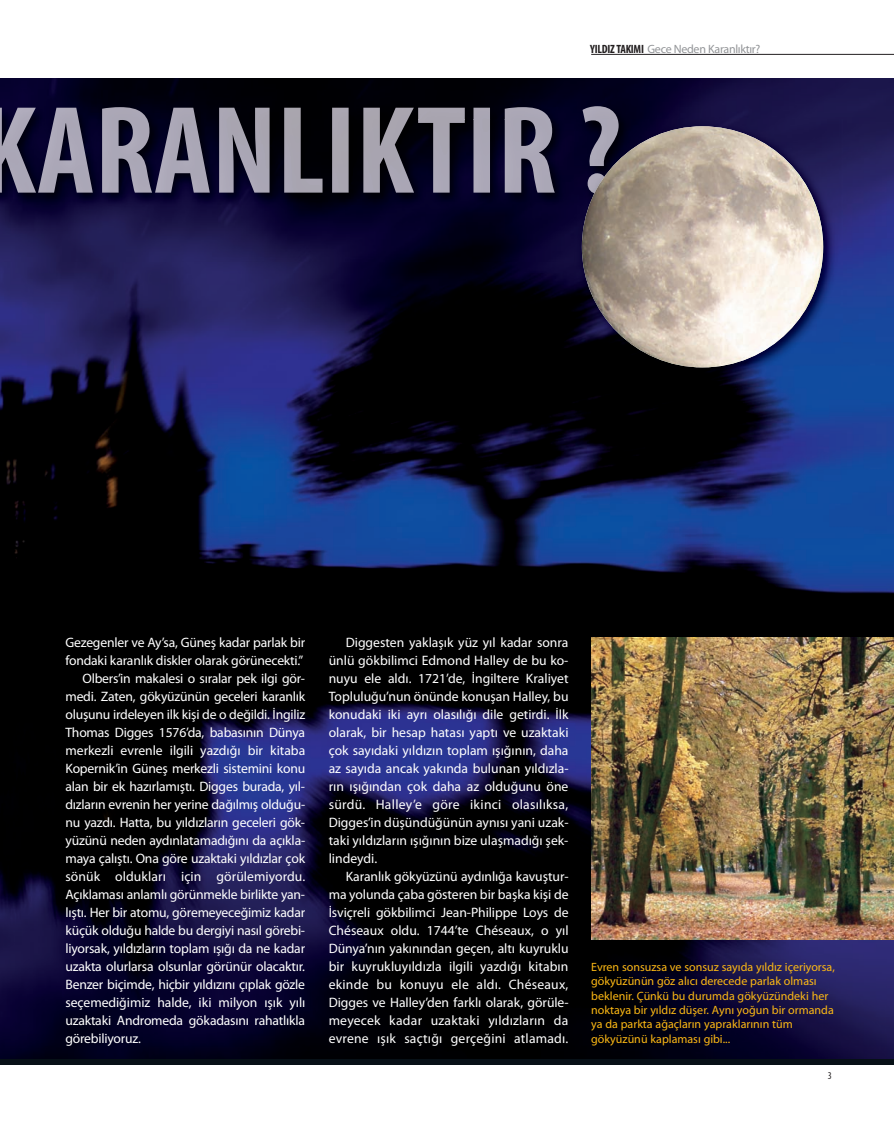
<style>
.page{position:relative;width:894px;height:1128px;background:#fff}
.page>*{position:absolute;margin:0;border:0;box-sizing:border-box;transform-origin:0 0}
.t1{font:13.65px/18px "Myriad Pro";letter-spacing:-.015em;color:#fff;text-align:justify}
.t2{font:13.65px "Myriad Pro";letter-spacing:.005em;color:#fff}
.t3{font:12px/14.4px "Myriad Pro";color:#fcb814}
.t4{font:12px "Myriad Pro";letter-spacing:-.025em;color:#939598}
.t5{font:condensed 10.35px "Myriad Pro";color:#231f20}
.s1{font-weight:700;font-stretch:condensed;color:#231f20}
</style>
<div class="page">
<img style="left:0;top:78px;width:893px;height:982px">
<hr style="left:591px;top:54px;width:302px;height:1px;background:#231f20">
<img style="left:0;top:78px;width:699px;height:41px">
<img style="left:0;top:119px;width:574px;height:143px">
<img style="left:0;top:107px;width:348px;height:86px">
<img style="left:363px;top:108px;width:51px;height:85px">
<img style="left:418px;top:106px;width:200px;height:13px">
<img style="left:418px;top:119px;width:137px;height:74px">
<img style="left:591px;top:637px;width:302px;height:302px">
<div style="left:0;top:1060px;width:893px;height:5px;background:#071017"></div>
<img style="left:574px;top:119px;width:267px;height:267px">
<img style="left:583px;top:119px;width:35px;height:75px">
<img style="left:581px;top:126px;width:241px;height:241px;border-radius:50%">
<p class="t4" style="left:590px;top:44px;width:171px"><span class="s1">YILDIZ TAKIMI</span> Gece Neden Karanlıktır?</p>
<p class="t1" style="left:65px;top:634px;width:241px">Gezegenler ve Ay’sa, Güneş kadar parlak bir</p>
<p class="t1" style="left:65px;top:652px;width:239px">fondaki karanlık diskler olarak görünecekti.”</p>
<p class="t1" style="left:82px;top:670px;width:224px">Olbers’in makalesi o sıralar pek ilgi gör-</p>
<p class="t1" style="left:65px;top:688px;width:241px">medi. Zaten, gökyüzünün geceleri karanlık</p>
<p class="t1" style="left:65px;top:706px;width:241px">oluşunu irdeleyen ilk kişi de o değildi. İngiliz</p>
<p class="t1" style="left:65px;top:724px;width:241px">Thomas Digges 1576’da, babasının Dünya</p>
<p class="t1" style="left:65px;top:742px;width:241px">merkezli evrenle ilgili yazdığı bir kitaba</p>
<p class="t1" style="left:65px;top:760px;width:241px">Kopernik’in Güneş merkezli sistemini konu</p>
<p class="t1" style="left:65px;top:778px;width:241px">alan bir ek hazırlamıştı. Digges burada, yıl-</p>
<p class="t1" style="left:65px;top:796px;width:241px">dızların evrenin her yerine dağılmış olduğu-</p>
<p class="t1" style="left:65px;top:814px;width:241px">nu yazdı. Hatta, bu yıldızların geceleri gök-</p>
<p class="t1" style="left:65px;top:832px;width:241px">yüzünü neden aydınlatamadığını da açıkla-</p>
<p class="t1" style="left:65px;top:850px;width:241px">maya çalıştı. Ona göre uzaktaki yıldızlar çok</p>
<p class="t2" style="left:65px;top:871px;width:241px">sönük oldukları için görülemiyordu.</p>
<p class="t1" style="left:65px;top:886px;width:241px">Açıklaması anlamlı görünmekle birlikte yan-</p>
<p class="t1" style="left:65px;top:904px;width:241px">lıştı. Her bir atomu, göremeyeceğimiz kadar</p>
<p class="t1" style="left:65px;top:922px;width:241px">küçük olduğu halde bu dergiyi nasıl görebi-</p>
<p class="t1" style="left:65px;top:940px;width:241px">liyorsak, yıldızların toplam ışığı da ne kadar</p>
<p class="t1" style="left:65px;top:958px;width:241px">uzakta olurlarsa olsunlar görünür olacaktır.</p>
<p class="t1" style="left:65px;top:976px;width:241px">Benzer biçimde, hiçbir yıldızını çıplak gözle</p>
<p class="t1" style="left:65px;top:994px;width:241px">seçemediğimiz halde, iki milyon ışık yılı</p>
<p class="t1" style="left:65px;top:1012px;width:241px">uzaktaki Andromeda gökadasını rahatlıkla</p>
<p class="t1" style="left:65px;top:1030px;width:77px">görebiliyoruz.</p>
<p class="t1" style="left:328px;top:634px;width:241px;text-indent:17px">Diggesten yaklaşık yüz yıl kadar sonra ünlü gökbilimci Edmond Halley de bu ko&shy;nuyu ele aldı. 1721’de, İngiltere Kraliyet Topluluğu’nun önünde konuşan Halley, bu konudaki iki ayrı olasılığı dile getirdi. İlk olarak, bir hesap hatası yaptı ve uzaktaki çok sayıdaki yıldızın toplam ışığının, daha az sayıda ancak yakında bulunan yıldızla&shy;rın ışığından çok daha az olduğunu öne sürdü. Halley’e göre ikinci olasılıksa, Digges’in düşündüğünün aynısı yani uzak&shy;taki yıldızların ışığının bize ulaşmadığı şek&shy;lindeydi.</p>
<p class="t1" style="left:328px;top:868px;width:241px;text-indent:17px">Karanlık gökyüzünü aydınlığa kavuştur&shy;ma yolunda çaba gösteren bir başka kişi de İsviçreli gökbilimci Jean-Philippe Loys de Chéseaux oldu. 1744’te Chéseaux, o yıl Dünya’nın yakınından geçen, altı kuyruklu bir kuyrukluyıldızla ilgili yazdığı kitabın ekinde bu konuyu ele aldı. Chéseaux, Digges ve Halley’den farklı olarak, görüle&shy;meyecek kadar uzaktaki yıldızların da evrene ışık saçtığı gerçeğini atlamadı.</p>
<p class="t3" style="left:591px;top:960px;width:245px">Evren sonsuzsa ve sonsuz sayıda yıldız içeriyorsa, gökyüzünün göz alıcı derecede parlak olması beklenir. Çünkü bu durumda gökyüzündeki her noktaya bir yıldız düşer. Aynı yoğun bir ormanda ya da parkta ağaçların yapraklarının tüm gökyüzünü kaplaması gibi...</p>
<p class="t5" style="left:827px;top:1072px;width:5px">3</p>
</div>
